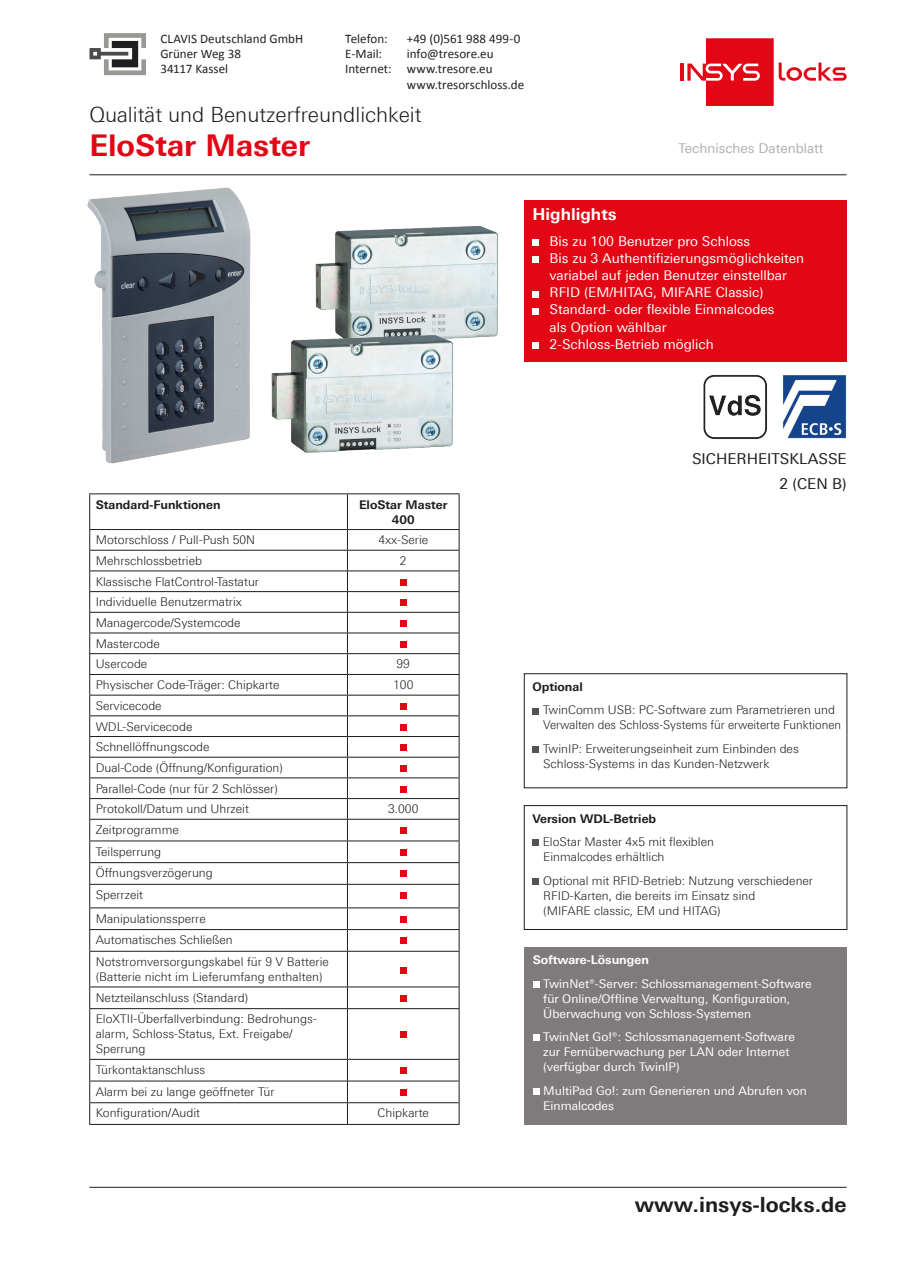
<style>
.page{position:relative;width:902px;height:1272px;background:#fff}
.page>*{position:absolute;margin:0;border:0;box-sizing:border-box;transform-origin:0 0}
.t1{font:700 30px "Linotype Univers 630";color:#e30614}
.t2{font:300 21px "Linotype Univers 330";color:#1d1d1b}
.t3{font:700 21px "Linotype Univers 630";color:#1d1d1b}
.t4{font:700 16.5px "Linotype Univers 630";color:#fff}
.t5{font:15px/25.5px "Linotype Univers 430";color:#1d1d1b;text-align:right}
.t6{font:13.5px/17.1px "Linotype Univers 430";color:#fff}
.t7{font:13.5px "Linotype Univers 430";color:#afafae}
.t8{font:13.05px/15.1px "Calibri";color:#1e2122}
.t9{font:300 12px/15px "Linotype Univers 330";color:#1d1d1b}
.t10{font:12px/15px "Linotype Univers 430";color:#fff}
.t11{font:700 12px "Linotype Univers 630";color:#1d1d1b}
.t12{font:700 12px "Linotype Univers 630";color:#fff}
</style>
<div class="page">
<hr style="left:89px;top:174px;width:757px;height:1px;background:#1d1d1b">
<hr style="left:89px;top:1186px;width:757px;height:1px;background:#1d1d1b">
<hr style="left:680px;top:64px;width:4px;height:17px;background:#e30614">
<svg style="left:687px;top:38px;width:159px;height:68px"></svg>
<div style="left:524px;top:200px;width:322px;height:161px;background:#e30614"></div>
<div style="left:532px;top:239px;width:7px;height:7px;background:#fff"></div>
<div style="left:532px;top:256px;width:7px;height:7px;background:#fff"></div>
<div style="left:532px;top:290px;width:7px;height:7px;background:#fff"></div>
<div style="left:532px;top:308px;width:7px;height:6px;background:#fff"></div>
<div style="left:532px;top:342px;width:7px;height:7px;background:#fff"></div>
<hr style="left:89px;top:493px;width:258px;height:1px;background:#1d1d1b">
<hr style="left:347px;top:493px;width:112px;height:1px;background:#1d1d1b">
<hr style="left:89px;top:950px;width:258px;height:1px;background:#1d1d1b">
<hr style="left:89px;top:951px;width:1px;height:35px;background:#1d1d1b">
<hr style="left:347px;top:950px;width:112px;height:1px;background:#1d1d1b">
<hr style="left:347px;top:951px;width:1px;height:35px;background:#1d1d1b">
<hr style="left:458px;top:951px;width:1px;height:35px;background:#1d1d1b">
<hr style="left:89px;top:986px;width:258px;height:1px;background:#1d1d1b">
<svg style="left:89px;top:987px;width:1px;height:21px"></svg>
<hr style="left:347px;top:986px;width:112px;height:1px;background:#1d1d1b">
<svg style="left:347px;top:987px;width:1px;height:21px"></svg>
<svg style="left:458px;top:987px;width:1px;height:21px"></svg>
<hr style="left:89px;top:1008px;width:258px;height:1px;background:#1d1d1b">
<hr style="left:89px;top:1009px;width:1px;height:49px;background:#1d1d1b">
<hr style="left:347px;top:1008px;width:112px;height:1px;background:#1d1d1b">
<hr style="left:347px;top:1009px;width:1px;height:49px;background:#1d1d1b">
<hr style="left:458px;top:1009px;width:1px;height:49px;background:#1d1d1b">
<hr style="left:89px;top:1058px;width:258px;height:1px;background:#1d1d1b">
<hr style="left:347px;top:1058px;width:112px;height:1px;background:#1d1d1b">
<hr style="left:89px;top:1080px;width:258px;height:1px;background:#1d1d1b">
<hr style="left:347px;top:1080px;width:112px;height:1px;background:#1d1d1b">
<hr style="left:89px;top:1102px;width:258px;height:1px;background:#1d1d1b">
<svg style="left:89px;top:1059px;width:1px;height:64px"></svg>
<hr style="left:347px;top:1102px;width:112px;height:1px;background:#1d1d1b">
<svg style="left:347px;top:1059px;width:1px;height:64px"></svg>
<svg style="left:458px;top:1059px;width:1px;height:64px"></svg>
<hr style="left:89px;top:1123px;width:258px;height:1px;background:#1d1d1b">
<hr style="left:347px;top:1123px;width:112px;height:1px;background:#1d1d1b">
<svg style="left:89px;top:494px;width:370px;height:456px"></svg>
<div style="left:400px;top:785px;width:6px;height:7px;background:#e30614"></div>
<div style="left:400px;top:827px;width:6px;height:7px;background:#e30614"></div>
<div style="left:400px;top:848px;width:6px;height:7px;background:#e30614"></div>
<div style="left:400px;top:870px;width:6px;height:7px;background:#e30614"></div>
<div style="left:400px;top:892px;width:6px;height:7px;background:#e30614"></div>
<div style="left:400px;top:915px;width:6px;height:7px;background:#e30614"></div>
<div style="left:400px;top:937px;width:6px;height:7px;background:#e30614"></div>
<div style="left:400px;top:966px;width:6px;height:7px;background:#e30614"></div>
<div style="left:400px;top:994px;width:6px;height:7px;background:#e30614"></div>
<div style="left:400px;top:1031px;width:6px;height:7px;background:#e30614"></div>
<svg style="left:400px;top:1067px;width:6px;height:6px"></svg>
<div style="left:400px;top:1088px;width:6px;height:7px;background:#e30614"></div>
<div style="left:524px;top:673px;width:323px;height:115px;border:1px solid #1d1d1b"></div>
<div style="left:532px;top:707px;width:7px;height:7px;background:#535254"></div>
<div style="left:532px;top:746px;width:7px;height:7px;background:#535254"></div>
<div style="left:524px;top:805px;width:323px;height:124px;border:1px solid #1d1d1b"></div>
<div style="left:532px;top:839px;width:7px;height:7px;background:#535254"></div>
<div style="left:532px;top:878px;width:7px;height:6px;background:#535254"></div>
<div style="left:524px;top:946px;width:323px;height:178px;background:#7f7b7d"></div>
<div style="left:532px;top:980px;width:7px;height:7px;background:#fff"></div>
<div style="left:532px;top:1034px;width:7px;height:7px;background:#fff"></div>
<div style="left:532px;top:1087px;width:7px;height:7px;background:#fff"></div>
<img style="left:703px;top:375px;width:64px;height:64px">
<img style="left:783px;top:375px;width:63px;height:63px">
<img style="left:87px;top:187px;width:164px;height:277px">
<img style="left:315px;top:226px;width:183px;height:112px">
<img style="left:271px;top:321px;width:194px;height:132px">
<svg style="left:89px;top:33px;width:57px;height:42px"></svg>
<p class="t8" style="left:160px;top:31px;width:144px">CLAVIS Deutschland GmbH<br>Grüner Weg 38<br>34117 Kassel</p>
<p class="t8" style="left:345px;top:31px;width:44px">Telefon:</p>
<p class="t8" style="left:407px;top:31px;width:115px">+49 (0)561 988 499-0</p>
<p class="t8" style="left:345px;top:46px;width:38px">E-Mail:</p>
<p class="t8" style="left:407px;top:46px;width:88px">info@tresore.eu</p>
<p class="t8" style="left:345px;top:61px;width:149px">Internet: www.tresore.eu</p>
<p class="t8" style="left:407px;top:77px;width:119px">www.tresorschloss.de</p>
<p class="t2" style="left:89px;top:102px;width:334px">Qualität und Benutzerfreundlichkeit</p>
<p class="t1" style="left:89px;top:127px;width:222px">EloStar Master</p>
<p class="t7" style="left:678px;top:140px;width:146px">Technisches Datenblatt</p>
<p class="t4" style="left:532px;top:205px;width:86px">Highlights</p>
<p class="t6" style="left:549px;top:233px;width:202px">Bis zu 100 Benutzer pro Schloss</p>
<p class="t6" style="left:549px;top:250px;width:256px">Bis zu 3 Authentifizierungsmöglichkeiten variabel auf jeden Benutzer einstellbar</p>
<p class="t6" style="left:549px;top:284px;width:215px">RFID (EM/HITAG, MIFARE Classic)</p>
<p class="t6" style="left:549px;top:301px;width:226px">Standard- oder flexible Einmalcodes als Option wählbar</p>
<p class="t6" style="left:549px;top:335px;width:166px">2-Schloss-Betrieb möglich</p>
<p class="t11" style="left:96px;top:497px;width:126px">Standard-Funktionen</p>
<p class="t11" style="left:359px;top:497px;width:90px">EloStar Master</p>
<p class="t11" style="left:392px;top:512px;width:24px">400</p>
<p class="t9" style="left:96px;top:532px;width:161px">Motorschloss / Pull-Push 50N</p>
<p class="t9" style="left:378px;top:532px;width:51px">4xx-Serie</p>
<p class="t9" style="left:96px;top:553px;width:108px">Mehrschlossbetrieb</p>
<p class="t9" style="left:400px;top:553px;width:8px">2</p>
<p class="t9" style="left:96px;top:573px;width:165px">Klassische FlatControl-Tastatur</p>
<p class="t9" style="left:96px;top:594px;width:148px">Individuelle Benutzermatrix</p>
<p class="t9" style="left:96px;top:615px;width:146px">Managercode/Systemcode</p>
<p class="t9" style="left:96px;top:635px;width:66px">Mastercode</p>
<p class="t9" style="left:96px;top:656px;width:53px">Usercode</p>
<p class="t9" style="left:396px;top:656px;width:15px">99</p>
<p class="t9" style="left:96px;top:677px;width:185px">Physischer Code-Träger: Chipkarte</p>
<p class="t9" style="left:393px;top:677px;width:22px">100</p>
<p class="t9" style="left:96px;top:698px;width:67px">Servicecode</p>
<p class="t9" style="left:96px;top:718px;width:98px">WDL-Servicecode</p>
<p class="t9" style="left:96px;top:739px;width:115px">Schnellöffnungscode</p>
<p class="t9" style="left:96px;top:760px;width:189px">Dual-Code (Öffnung/Konfiguration)</p>
<p class="t9" style="left:96px;top:780px;width:184px">Parallel-Code (nur für 2 Schlösser)</p>
<p class="t9" style="left:96px;top:801px;width:155px">Protokoll/Datum und Uhrzeit</p>
<p class="t9" style="left:388px;top:801px;width:32px">3.000</p>
<p class="t9" style="left:96px;top:822px;width:85px">Zeitprogramme</p>
<p class="t9" style="left:96px;top:843px;width:67px">Teilsperrung</p>
<p class="t9" style="left:96px;top:865px;width:119px">Öffnungsverzögerung</p>
<p class="t9" style="left:96px;top:887px;width:49px">Sperrzeit</p>
<p class="t9" style="left:96px;top:910px;width:111px">Manipulationssperre</p>
<p class="t9" style="left:96px;top:932px;width:138px">Automatisches Schließen</p>
<p class="t9" style="left:96px;top:954px;width:235px">Notstromversorgungskabel für 9 V Batterie (Batterie nicht im Lieferumfang enthalten)</p>
<p class="t9" style="left:96px;top:989px;width:154px">Netzteilanschluss (Standard)</p>
<p class="t9" style="left:96px;top:1011px;width:222px">EloXTII-Überfallverbindung: Bedrohungs&shy;alarm, Schloss-Status, Ext. Freigabe/<br>Sperrung</p>
<p class="t9" style="left:96px;top:1062px;width:111px">Türkontaktanschluss</p>
<p class="t9" style="left:96px;top:1083px;width:180px">Alarm bei zu lange geöffneter Tür</p>
<p class="t9" style="left:96px;top:1105px;width:106px">Konfiguration/Audit</p>
<p class="t9" style="left:377px;top:1105px;width:53px">Chipkarte</p>
<p class="t5" style="left:692px;top:445px;width:156px">SICHERHEITSKLASSE<br>2 (CEN B)</p>
<p class="t11" style="left:532px;top:679px;width:52px">Optional</p>
<p class="t9" style="left:543px;top:702px;width:299px">TwinComm USB: PC-Software zum Parametrieren und<br>Verwalten des Schloss-Systems für erweiterte Funktionen</p>
<p class="t9" style="left:543px;top:741px;width:257px">TwinIP: Erweiterungseinheit zum Einbinden des<br>Schloss-Systems in das Kunden-Netzwerk</p>
<p class="t11" style="left:532px;top:811px;width:125px">Version WDL-Betrieb</p>
<p class="t9" style="left:542px;top:834px;width:173px">EloStar Master 4x5 mit flexiblen<br>Einmalcodes erhältlich</p>
<p class="t9" style="left:543px;top:872px;width:271px">Optional mit RFID-Betrieb: Nutzung verschiedener<br>RFID-Karten, die bereits im Einsatz sind<br>(MIFARE classic, EM und HITAG)</p>
<p class="t12" style="left:532px;top:952px;width:118px">Software-Lösungen</p>
<p class="t10" style="left:543px;top:975px;width:270px">TwinNet®-Server: Schlossmanagement-Software für Online/Offline Verwaltung, Konfiguration,<br>Überwachung von Schloss-Systemen</p>
<p class="t10" style="left:543px;top:1029px;width:253px">TwinNet Go!®: Schlossmanagement-Software zur Fernüberwachung per LAN oder Internet (verfügbar durch TwinIP)</p>
<p class="t10" style="left:543px;top:1082px;width:265px">MultiPad Go!: zum Generieren und Abrufen von<br>Einmalcodes</p>
<h2 class="t3" style="left:634px;top:1192px;width:213px">www.insys-locks.de</h2>
</div>
